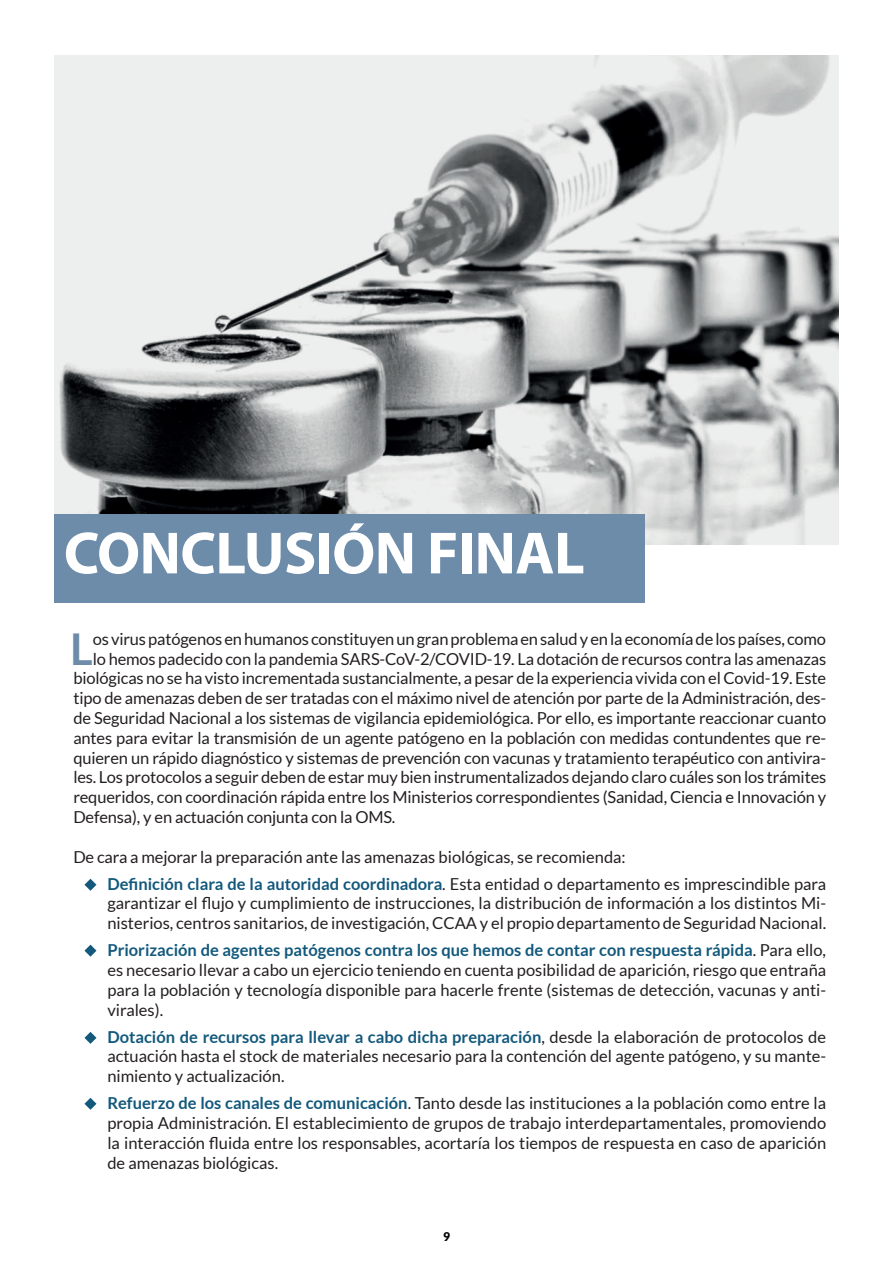
<style>
.page{position:relative;width:893px;height:1263px;background:#fff}
.page>*{position:absolute;margin:0;border:0;box-sizing:border-box;transform-origin:0 0}
.t1{font:700 60px "Myriad Pro";letter-spacing:-.01em;color:#fff}
.t2{font:700 43.95px "Lato";color:#6d8caa}
.t3{font:16.5px/19.8px "Lato";letter-spacing:-.01em;color:#231f20;text-align:justify}
.t4{font:900 12px "Lato";color:#000}
.s1{font-weight:700;color:#13597c}
</style>
<div class="page">
<img style="left:54px;top:55px;width:785px;height:489px">
<div style="left:54px;top:514px;width:590px;height:89px;background:#6d8caa"></div>
<svg style="left:84px;top:879px;width:12px;height:12px"></svg>
<svg style="left:84px;top:945px;width:12px;height:12px"></svg>
<svg style="left:84px;top:1032px;width:12px;height:12px"></svg>
<svg style="left:84px;top:1098px;width:12px;height:12px"></svg>
<h1 class="t1" style="left:64px;top:514px;width:522px">CONCLUSIÓN FINAL</h1>
<h2 class="t2" style="left:70px;top:623px;width:24px">L</h2>
<p class="t3" style="left:93px;top:629px;width:735px">os virus patógenos en humanos constituyen un gran problema en salud y en la economía de los países, como</p>
<p class="t3" style="left:93px;top:649px;width:735px">lo hemos padecido con la pandemia SARS-CoV-2/COVID-19. La dotación de recursos contra las amenazas</p>
<p class="t3" style="left:73px;top:668px;width:754px">biológicas no se ha visto incrementada sustancialmente, a pesar de la experiencia vivida con el Covid-19. Este</p>
<p class="t3" style="left:73px;top:688px;width:754px">tipo de amenazas deben de ser tratadas con el máximo nivel de atención por parte de la Administración, des-</p>
<p class="t3" style="left:73px;top:708px;width:754px">de Seguridad Nacional a los sistemas de vigilancia epidemiológica. Por ello, es importante reaccionar cuanto</p>
<p class="t3" style="left:73px;top:728px;width:754px">antes para evitar la transmisión de un agente patógeno en la población con medidas contundentes que re-</p>
<p class="t3" style="left:73px;top:748px;width:754px">quieren un rápido diagnóstico y sistemas de prevención con vacunas y tratamiento terapéutico con antivira-</p>
<p class="t3" style="left:73px;top:767px;width:754px">les. Los protocolos a seguir deben de estar muy bien instrumentalizados dejando claro cuáles son los trámites</p>
<p class="t3" style="left:73px;top:787px;width:754px">requeridos, con coordinación rápida entre los Ministerios correspondientes (Sanidad, Ciencia e Innovación y</p>
<p class="t3" style="left:73px;top:807px;width:324px">Defensa), y en actuación conjunta con la OMS.</p>
<p class="t3" style="left:107px;top:843px;width:720px;line-height:27px;text-indent:-34px">De cara a mejorar la preparación ante las amenazas biológicas, se recomienda:<br><span class="s1">Definición clara de la autoridad coordinadora</span>. Esta entidad o departamento es imprescindible para</p>
<p class="t3" style="left:107px;top:893px;width:720px">garantizar el flujo y cumplimiento de instrucciones, la distribución de información a los distintos Mi&shy;nisterios, centros sanitarios, de investigación, CCAA y el propio departamento de Seguridad Nacional.</p>
<p class="t3" style="left:107px;top:940px;width:720px"><span class="s1">Priorización de agentes patógenos contra los que hemos de contar con respuesta rápida</span>. Para ello, es necesario llevar a cabo un ejercicio teniendo en cuenta posibilidad de aparición, riesgo que entraña para la población y tecnología disponible para hacerle frente (sistemas de detección, vacunas y anti&shy;virales).</p>
<p class="t3" style="left:107px;top:1027px;width:720px"><span class="s1">Dotación de recursos para llevar a cabo dicha preparación</span>, desde la elaboración de protocolos de actuación hasta el stock de materiales necesario para la contención del agente patógeno, y su mante&shy;nimiento y actualización.</p>
<p class="t3" style="left:107px;top:1093px;width:720px"><span class="s1">Refuerzo de los canales de comunicación</span>. Tanto desde las instituciones a la población como entre la propia Administración. El establecimiento de grupos de trabajo interdepartamentales, promoviendo la interacción fluida entre los responsables, acortaría los tiempos de respuesta en caso de aparición de amenazas biológicas.</p>
<p class="t4" style="left:443px;top:1229px;width:8px">9</p>
</div>
